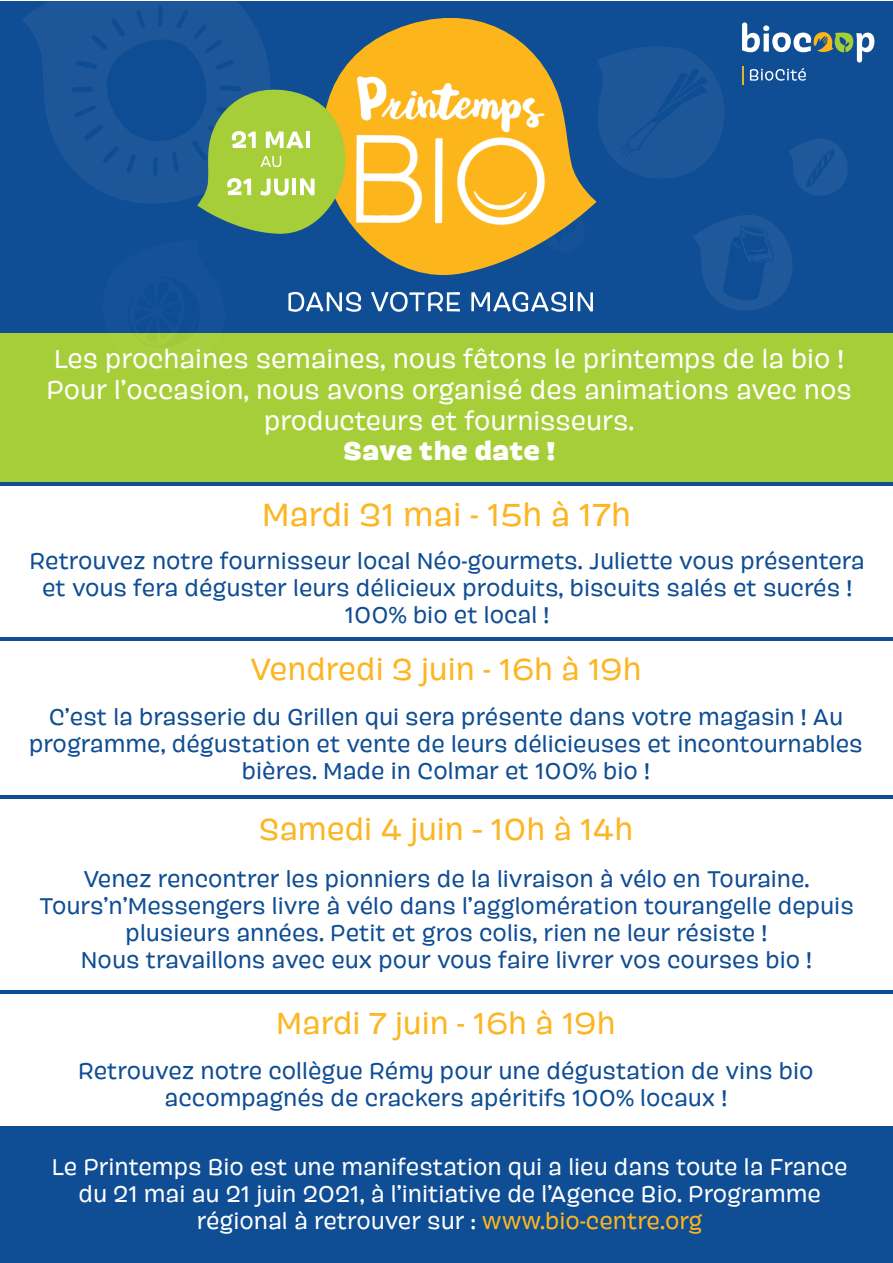
<style>
.page{position:relative;width:893px;height:1263px;background:#fff}
.page>*{position:absolute;margin:0;border:0;box-sizing:border-box;transform-origin:0 0}
.t1{font:31.5px "Pancho";color:#fcb624}
.t2{font:30px "Pancho";color:#fcb624}
.t3{font:25.5px/30.6px "Pancho";color:#fff;text-align:center}
.t4{font:700 25.5px "Pancho";color:#fff}
.t5{font:22.5px/27px "Pancho";color:#0f4d94;text-align:center}
.t6{font:22.5px/27px "Pancho";color:#fff;text-align:center}
.s1{color:#fcb61c}
</style>
<div class="page">
<div style="left:0;top:1px;width:893px;height:332px;background:#0f4d94"></div>
<svg style="left:23px;top:1px;width:217px;height:166px;fill:#1d579a"></svg>
<div style="left:0;top:333px;width:893px;height:151px;background:#a6ce39"></div>
<svg style="left:597px;top:47px;width:128px;height:131px"></svg>
<svg style="left:693px;top:215px;width:99px;height:95px"></svg>
<svg style="left:788px;top:139px;width:59px;height:57px"></svg>
<div style="left:0;top:1127px;width:893px;height:136px;background:#0f4d94"></div>
<hr style="left:0;top:482px;width:893px;height:4px;background:#0f4d94">
<hr style="left:0;top:795px;width:893px;height:4px;background:#0f4d94">
<hr style="left:0;top:991px;width:893px;height:3px;background:#0f4d94">
<hr style="left:0;top:637px;width:893px;height:4px;background:#0f4d94">
<svg style="left:460px;top:18px;width:137px;height:256px"></svg>
<img style="left:460px;top:76px;width:84px;height:148px">
<svg style="left:72px;top:6px;width:388px;height:306px"></svg>
<svg style="left:471px;top:292px;width:95px;height:20px"></svg>
<hr style="left:570px;top:292px;width:3px;height:19px;background:#fff">
<svg style="left:578px;top:292px;width:15px;height:20px"></svg>
<svg style="left:742px;top:22px;width:132px;height:62px"></svg>
<p class="t3" style="left:47px;top:344px;width:807px">Les prochaines semaines, nous fêtons le printemps de la bio !<br>Pour l’occasion, nous avons organisé des animations avec nos producteurs et fournisseurs.</p>
<p class="t4" style="left:343px;top:435px;width:213px">Save the date !</p>
<h1 class="t1" style="left:262px;top:495px;width:370px">Mardi 31 mai - 15h à 17h</h1>
<p class="t5" style="left:30px;top:547px;width:837px">Retrouvez notre fournisseur local Néo-gourmets. Juliette vous présentera et vous fera déguster leurs délicieux produits, biscuits salés et sucrés !<br>100% bio et local !</p>
<h2 class="t2" style="left:250px;top:651px;width:393px">Vendredi 3 juin - 16h à 19h</h2>
<p class="t5" style="left:29px;top:703px;width:835px">C’est la brasserie du Grillen qui sera présente dans votre magasin ! Au programme, dégustation et vente de leurs délicieuses et incontournables bières. Made in Colmar et 100% bio !</p>
<h2 class="t2" style="left:259px;top:811px;width:376px">Samedi 4 juin – 10h à 14h</h2>
<p class="t5" style="left:39px;top:865px;width:816px">Venez rencontrer les pionniers de la livraison à vélo en Touraine.<br>Tours’n’Messengers livre à vélo dans l’agglomération tourangelle depuis plusieurs années. Petit et gros colis, rien ne leur résiste !<br>Nous travaillons avec eux pour vous faire livrer vos courses bio !</p>
<h2 class="t2" style="left:276px;top:1005px;width:341px">Mardi 7 juin - 16h à 19h</h2>
<p class="t5" style="left:78px;top:1057px;width:737px">Retrouvez notre collègue Rémy pour une dégustation de vins bio accompagnés de crackers apéritifs 100% locaux !</p>
<p class="t6" style="left:52px;top:1153px;width:797px">Le Printemps Bio est une manifestation qui a lieu dans toute la France du 21 mai au 21 juin 2021, à l’initiative de l’Agence Bio. Programme régional à retrouver sur : <span class="s1">www.bio-centre.org</span></p>
</div>
